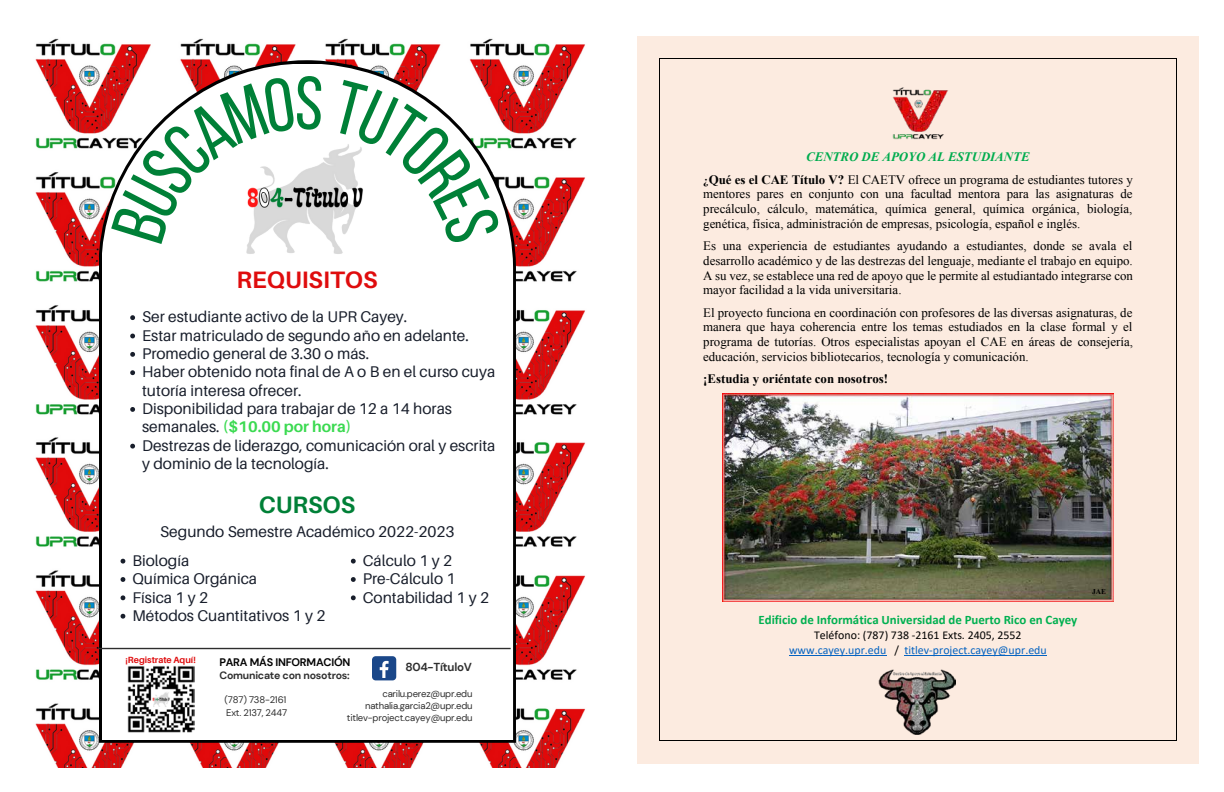
<style>
.page{position:relative;width:1224px;height:792px;background:#fff}
.page>*{position:absolute;margin:0;border:0;box-sizing:border-box;transform-origin:0 0}
.t1{font:700 23.8px "Aileron";color:#df0c0d}
.t2{font:700 23.8px "Aileron";color:#008037}
.t3{font:15.5px/18.4px "Aileron";color:#181e2b}
.t4{font:12.9px/14.7px "Times New Roman";color:#000;text-align:justify}
.t5{font:700 12.9px "Calibri";color:#00b050}
.t6{font:700 12.9px "Times New Roman";color:#000}
.t7{font:italic 700 12.9px "Times New Roman";color:#00ac4e}
.t8{font:11.9px/14.5px "Calibri";color:#0563c1;text-align:center}
.t9{font:700 11.6px "DM Sans";letter-spacing:-.02em;color:#2e2e2e}
.t10{font:700 10.9px "DM Sans";letter-spacing:-.02em;color:#000}
.t11{font:700 10.6px "DM Sans";letter-spacing:-.02em;color:#2e2e2e}
.t12{font:9.5px/12.2px "DM Sans";color:#2e2e2e;text-align:right}
.t13{font:700 9px "Aileron";color:#df0c0d}
.t14{font:700 7.4px "Times New Roman";color:#000}
.s1{font-weight:700;color:#3bda51}
.s2{font-weight:700;font-size:11px}
.s3{font-weight:700}
.s4{color:#000}
</style>
<div class="page">
<div style="left:637px;top:36px;width:562px;height:727px;background:#fcebe0"></div>
<hr style="left:789px;top:655px;width:97px;height:1px;background:#0563c1">
<hr style="left:904px;top:655px;width:143px;height:1px;background:#0563c1">
<hr style="left:660px;top:58px;width:517px;height:1px;background:#000">
<hr style="left:659px;top:58px;width:1px;height:683px;background:#000">
<hr style="left:1177px;top:58px;width:1px;height:683px;background:#000">
<hr style="left:660px;top:741px;width:517px;height:1px;background:#000">
<img style="left:723px;top:394px;width:391px;height:207px">
<img style="left:892px;top:87px;width:56px;height:53px">
<img style="left:35px;top:38px;width:550px;height:729px">
<svg style="left:99px;top:60px;width:417px;height:683px"></svg>
<svg style="left:102px;top:65px;width:411px;height:675px"></svg>
<hr style="left:99px;top:648px;width:412px;height:1px;background:#2e2e2e">
<img style="left:237px;top:131px;width:135px;height:135px">
<img style="left:127px;top:665px;width:67px;height:67px">
<div style="left:372px;top:656px;width:24px;height:24px;background:#1a4789;border-radius:4px"></div>
<svg style="left:380px;top:661px;width:9px;height:17px"></svg>
<svg style="left:130px;top:315px;width:5px;height:5px"></svg>
<svg style="left:130px;top:334px;width:5px;height:4px"></svg>
<svg style="left:130px;top:352px;width:5px;height:5px"></svg>
<svg style="left:130px;top:370px;width:5px;height:5px"></svg>
<svg style="left:130px;top:407px;width:5px;height:5px"></svg>
<svg style="left:130px;top:444px;width:5px;height:5px"></svg>
<svg style="left:121px;top:559px;width:4px;height:5px"></svg>
<svg style="left:121px;top:577px;width:4px;height:5px"></svg>
<svg style="left:121px;top:595px;width:4px;height:5px"></svg>
<svg style="left:121px;top:614px;width:4px;height:5px"></svg>
<svg style="left:351px;top:559px;width:5px;height:5px"></svg>
<svg style="left:351px;top:577px;width:5px;height:5px"></svg>
<svg style="left:351px;top:595px;width:5px;height:5px"></svg>
<img style="left:878px;top:670px;width:78px;height:64px">
<svg style="left:110px;top:75px;width:212px;height:169px"></svg>
<svg style="left:331px;top:79px;width:171px;height:166px"></svg>
<p class="t1" style="left:237px;top:267px;width:142px">REQUISITOS</p>
<p class="t3" style="left:142px;top:308px;width:355px">Ser estudiante activo de la UPR Cayey.<br>Estar matriculado de segundo año en adelante.<br>Promedio general de 3.30 o más.<br>Haber obtenido nota final de A o B en el curso cuya tutoría interesa ofrecer.<br>Disponibilidad para trabajar de 12 a 14 horas semanales. <span class="s1">($10.00 por hora)<br></span>Destrezas de liderazgo, comunicación oral y escrita y dominio de la tecnología.</p>
<p class="t2" style="left:259px;top:491px;width:98px">CURSOS</p>
<p class="t3" style="left:160px;top:523px;width:296px">Segundo Semestre Académico 2022-2023</p>
<p class="t3" style="left:132px;top:551px;width:194px">Biología<br>Química Orgánica<br>Física 1 y 2<br>Métodos Cuantitativos 1 y 2</p>
<p class="t3" style="left:363px;top:551px;width:128px">Cálculo 1 y 2<br>Pre-Cálculo 1<br>Contabilidad 1 y 2</p>
<p class="t13" style="left:126px;top:655px;width:72px">¡Registrate Aquí!</p>
<p class="t10" style="left:219px;top:656px;width:132px">PARA MÁS INFORMACIÓN</p>
<p class="t11" style="left:219px;top:668px;width:132px">Comunicate con nosotros:</p>
<p class="t9" style="left:405px;top:660px;width:68px">804-TítuloV</p>
<p class="t12" style="left:225px;top:694px;width:64px;text-align:left">(787) 738-2161<br>Ext. 2137, 2447</p>
<p class="t12" style="left:347px;top:687px;width:127px">carilu.perez@upr.edu nathalia.garcia2@upr.edu titlev-project.cayey@upr.edu</p>
<p class="t7" style="left:806px;top:147px;width:225px">CENTRO DE APOYO AL ESTUDIANTE</p>
<p class="t4" style="left:703px;top:172px;width:431px"><span class="s2">¿</span><span class="s3">Qué es el CAE Título V?</span> El CAETV ofrece un programa de estudiantes tutores y mentores pares en conjunto con una facultad mentora para las asignaturas de precálculo, cálculo, matemática, química general, química orgánica, biología, genética, física, administración de empresas, psicología, español e inglés.</p>
<p class="t4" style="left:703px;top:238px;width:431px">Es una experiencia de estudiantes ayudando a estudiantes, donde se avala el desarrollo académico y de las destrezas del lenguaje, mediante el trabajo en equipo.<br>A su vez, se establece una red de apoyo que le permite al estudiantado integrarse con mayor facilidad a la vida universitaria.</p>
<p class="t4" style="left:703px;top:305px;width:431px">El proyecto funciona en coordinación con profesores de las diversas asignaturas, de manera que haya coherencia entre los temas estudiados en la clase formal y el programa de tutorías. Otros especialistas apoyan el CAE en áreas de consejería, educación, servicios bibliotecarios, tecnología y comunicación.</p>
<p class="t6" style="left:703px;top:370px;width:186px">¡Estudia y oriéntate con nosotros!</p>
<p class="t5" style="left:759px;top:611px;width:320px">Edificio de Informática Universidad de Puerto Rico en Cayey</p>
<p class="t8" style="left:789px;top:628px;width:259px"><span class="s4">Teléfono: (787) 738 -2161 Exts. 2405, 2552 </span>www.cayey.upr.edu <span class="s4">/</span> titlev-project.cayey@upr.edu</p>
<p class="t14" style="left:1092px;top:586px;width:15px">JAE</p>
</div>
